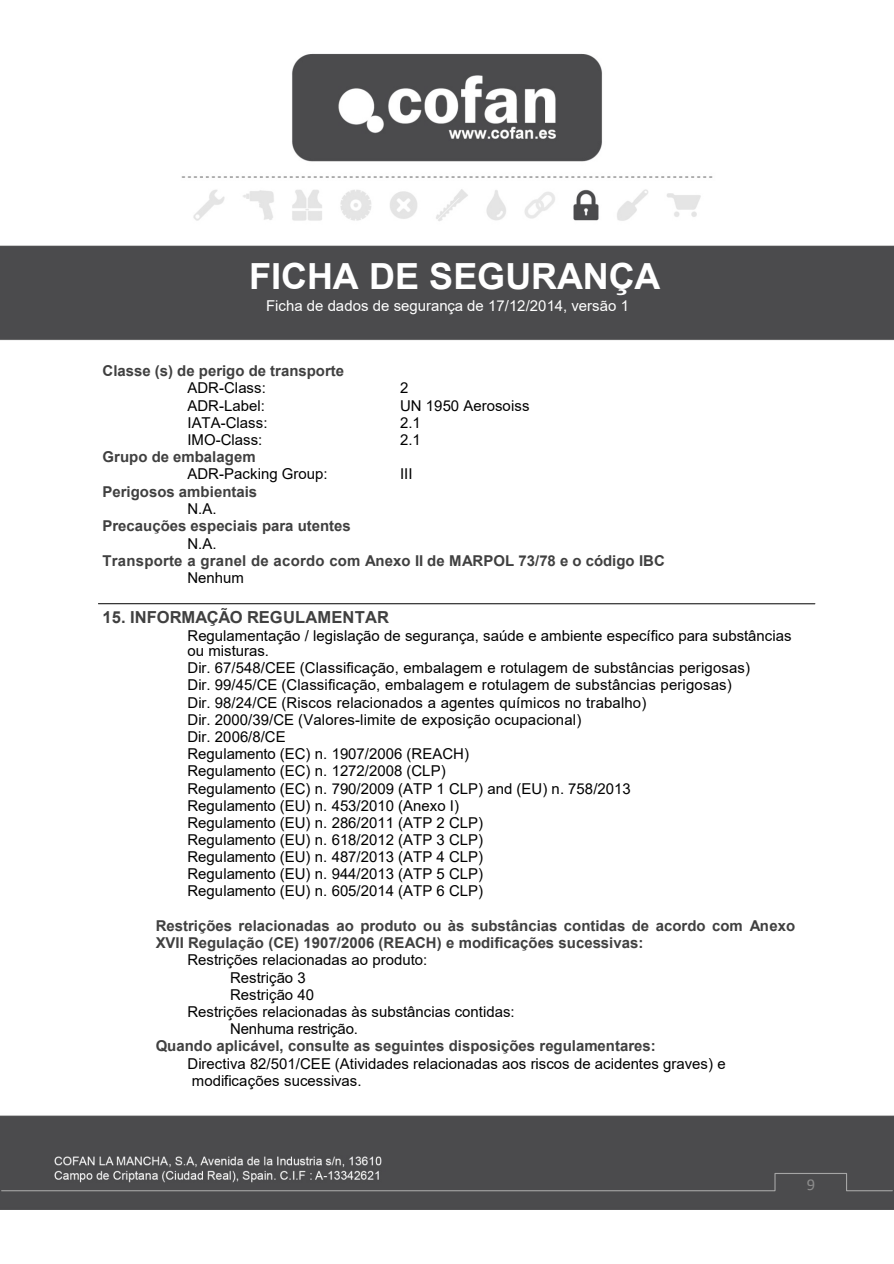
<style>
.page{position:relative;width:894px;height:1264px;background:#fff}
.page>*{position:absolute;margin:0;border:0;box-sizing:border-box;transform-origin:0 0}
.t1{font:700 36px "Arial";letter-spacing:-.005em;color:#fff}
.t2{font:700 16.5px "Arial";letter-spacing:.01em;color:#404040}
.t3{font:16.5px "Calibri";color:#8c8c8c}
.t4{font:15px/17.1px "Arial";color:#000}
.t5{font:700 15px/17.1px "Arial";color:#404040}
.t6{font:15px "Arial";color:#fff}
</style>
<div class="page">
<img style="left:1px;top:53px;width:892px;height:1157px">
<svg style="left:1px;top:1172px;width:892px;height:19px;background:#565658"></svg>
<hr style="left:98px;top:603px;width:717px;height:1px;background:#000">
<h1 class="t1" style="left:249px;top:262px;width:413px">FICHA DE SEGURANÇA</h1>
<p class="t6" style="left:266px;top:299px;width:365px">Ficha de dados de segurança de 17/12/2014, versão 1</p>
<p class="t5" style="left:103px;top:363px;width:243px">Classe (s) de perigo de transporte</p>
<p class="t4" style="left:188px;top:381px;width:80px">ADR-Class:</p>
<p class="t4" style="left:400px;top:381px;width:10px">2</p>
<p class="t4" style="left:188px;top:398px;width:79px">ADR-Label:</p>
<p class="t4" style="left:400px;top:398px;width:131px">UN 1950 Aerosoiss</p>
<p class="t4" style="left:187px;top:415px;width:81px">IATA-Class:</p>
<p class="t4" style="left:400px;top:415px;width:22px">2.1</p>
<p class="t4" style="left:187px;top:432px;width:76px">IMO-Class:</p>
<p class="t4" style="left:400px;top:432px;width:22px">2.1</p>
<p class="t5" style="left:103px;top:449px;width:155px">Grupo de embalagem</p>
<p class="t4" style="left:187px;top:467px;width:141px">ADR-Packing Group:</p>
<p class="t4" style="left:400px;top:467px;width:14px">III</p>
<p class="t5" style="left:103px;top:484px;width:156px">Perigosos ambientais</p>
<p class="t4" style="left:187px;top:501px;width:31px">N.A.</p>
<p class="t5" style="left:103px;top:519px;width:250px">Precauções especiais para utentes</p>
<p class="t4" style="left:187px;top:536px;width:31px">N.A.</p>
<p class="t5" style="left:102px;top:553px;width:564px">Transporte a granel de acordo com Anexo II de MARPOL 73/78 e o código IBC</p>
<p class="t4" style="left:187px;top:570px;width:58px">Nenhum</p>
<p class="t2" style="left:103px;top:611px;width:288px">15. INFORMAÇÃO REGULAMENTAR</p>
<p class="t4" style="left:188px;top:629px;width:605px;line-height:15px">Regulamentação / legislação de segurança, saúde e ambiente específico para substâncias ou misturas.</p>
<p class="t4" style="left:188px;top:660px;width:564px">Dir. 67/548/CEE (Classificação, embalagem e rotulagem de substâncias perigosas)<br>Dir. 99/45/CE (Classificação, embalagem e rotulagem de substâncias perigosas)<br>Dir. 98/24/CE (Riscos relacionados a agentes químicos no trabalho)<br>Dir. 2000/39/CE (Valores-limite de exposição ocupacional)<br>Dir. 2006/8/CE<br>Regulamento (EC) n. 1907/2006 (REACH)<br>Regulamento (EC) n. 1272/2008 (CLP)<br>Regulamento (EC) n. 790/2009 (ATP 1 CLP) and (EU) n. 758/2013<br>Regulamento (EU) n. 453/2010 (Anexo I)<br>Regulamento (EU) n. 286/2011 (ATP 2 CLP)<br>Regulamento (EU) n. 618/2012 (ATP 3 CLP)<br>Regulamento (EU) n. 487/2013 (ATP 4 CLP)<br>Regulamento (EU) n. 944/2013 (ATP 5 CLP)<br>Regulamento (EU) n. 605/2014 (ATP 6 CLP)</p>
<p class="t5" style="left:156px;top:918px;width:641px">Restrições relacionadas ao produto ou às substâncias contidas de acordo com Anexo<br>XVII Regulação (CE) 1907/2006 (REACH) e modificações sucessivas:</p>
<p class="t4" style="left:188px;top:952px;width:241px">Restrições relacionadas ao produto:</p>
<p class="t4" style="left:230px;top:970px;width:77px">Restrição 3</p>
<p class="t4" style="left:230px;top:987px;width:86px">Restrição 40</p>
<p class="t4" style="left:188px;top:1004px;width:329px">Restrições relacionadas às substâncias contidas:</p>
<p class="t4" style="left:230px;top:1022px;width:129px">Nenhuma restrição.</p>
<p class="t5" style="left:156px;top:1038px;width:501px">Quando aplicável, consulte as seguintes disposições regulamentares:</p>
<p class="t4" style="left:188px;top:1056px;width:540px">Directiva 82/501/CEE (Atividades relacionadas aos riscos de acidentes graves) e modificações sucessivas.</p>
<p class="t3" style="left:807px;top:1177px;width:10px">9</p>
</div>
